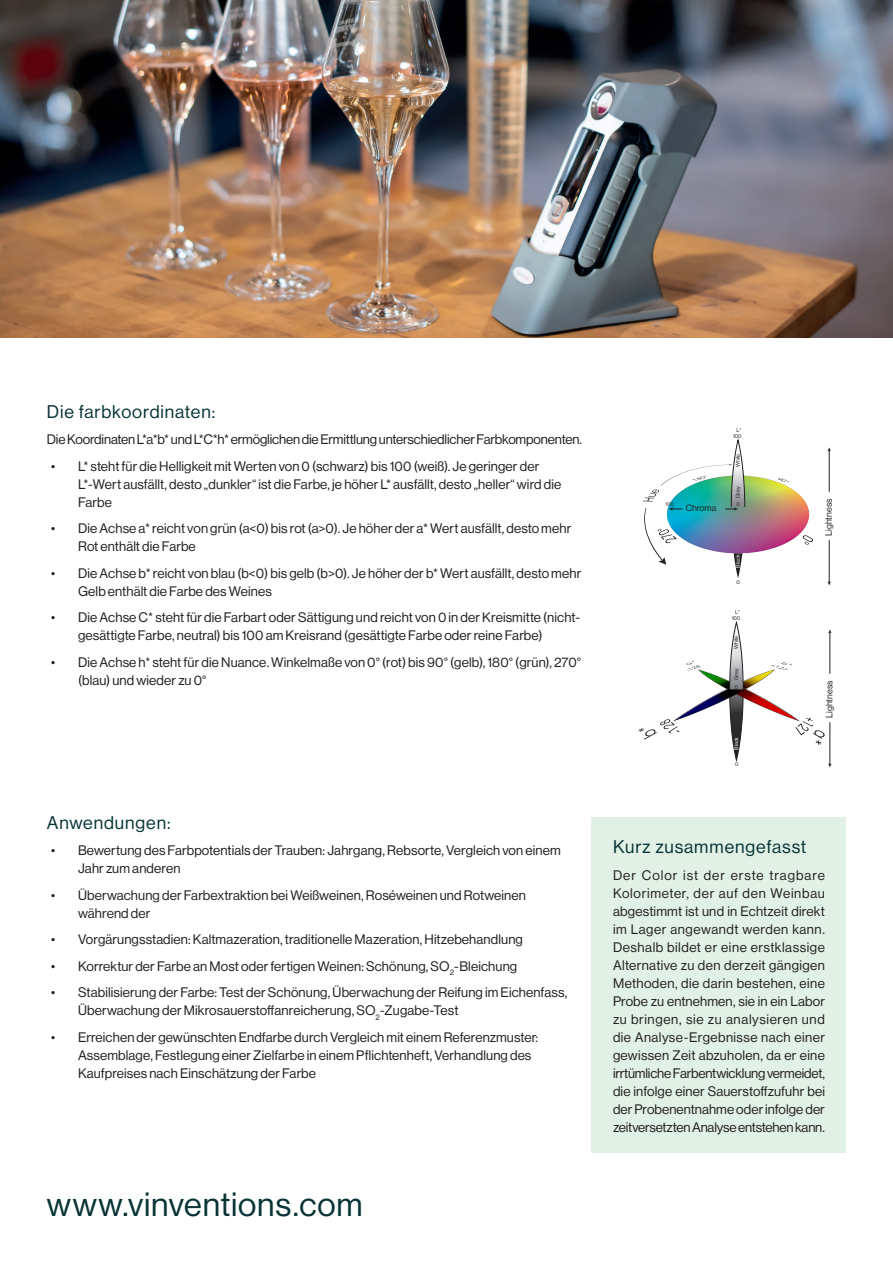
<style>
.page{position:relative;width:893px;height:1263px;background:#fff}
.page>*{position:absolute;margin:0;border:0;box-sizing:border-box;transform-origin:0 0}
.t1{font:33px "N Haas Grotesk DS Pro 55 Rg";letter-spacing:.025em;color:#083436}
.t2{font:18px "N Haas Grotesk DS Pro 55 Rg";letter-spacing:.05em;color:#083436}
.t3{font:13.5px/18px "N Haas Grotesk DS Pro 55 Rg";letter-spacing:.01em;color:#231f20}
.t4{font:13.5px "N Haas Grotesk DS Pro 55 Rg";letter-spacing:-.01em;color:#231f20}
.t5{font:9px "N Haas Grotesk DS Pro 55 Rg";color:#231f20}
.t6{font:5.4px "N Haas Grotesk DS Pro 55 Rg";color:#231f20}
.t7{font:5.4px "N Haas Grotesk DS Pro 55 Rg";color:#fff}
</style>
<div class="page">
<img style="left:643px;top:440px;width:170px;height:138px">
<hr style="left:829px;top:540px;width:1px;height:43px;background:#231f20">
<svg style="left:827px;top:581px;width:4px;height:4px"></svg>
<hr style="left:829px;top:450px;width:1px;height:42px;background:#231f20">
<svg style="left:638px;top:622px;width:193px;height:145px"></svg>
<div style="left:592px;top:818px;width:254px;height:335px;background:#e1f1e5"></div>
<img style="left:0;top:0;width:893px;height:338px">
<h2 class="t2" style="left:47px;top:401px;width:170px">Die farbkoordinaten:</h2>
<p class="t4" style="left:47px;top:432px;width:537px">Die Koordinaten L*a*b* und L*C*h* ermöglichen die Ermittlung unterschiedlicher Farbkomponenten.</p>
<p class="t3" style="left:78px;top:457px;width:485px;text-indent:-27px">• L* steht für die Helligkeit mit Werten von 0 (schwarz) bis 100 (weiß). Je geringer der<br>L*-Wert ausfällt, desto „dunkler“ ist die Farbe, je höher L* ausfällt, desto „heller“ wird die<br>Farbe</p>
<p class="t3" style="left:78px;top:520px;width:495px;text-indent:-27px">• Die Achse a* reicht von grün (a&lt;0) bis rot (a&gt;0). Je höher der a* Wert ausfällt, desto mehr<br>Rot enthält die Farbe</p>
<p class="t3" style="left:78px;top:564px;width:505px;text-indent:-27px">• Die Achse b* reicht von blau (b&lt;0) bis gelb (b&gt;0). Je höher der b* Wert ausfällt, desto mehr<br>Gelb enthält die Farbe des Weines</p>
<p class="t3" style="left:78px;top:609px;width:503px;text-indent:-27px">• Die Achse C* steht für die Farbart oder Sättigung und reicht von 0 in der Kreismitte (nicht&shy;gesättigte Farbe, neutral) bis 100 am Kreisrand (gesättigte Farbe oder reine Farbe)</p>
<p class="t3" style="left:78px;top:653px;width:505px;text-indent:-27px">• Die Achse h* steht für die Nuance. Winkelmaße von 0° (rot) bis 90° (gelb), 180° (grün), 270° (blau) und wieder zu 0°</p>
<p class="t6" style="left:410px;top:609px;width:6px">L*</p>
<p class="t6" style="left:406px;top:615px;width:10px">100</p>
<h2 class="t2" style="left:47px;top:812px;width:125px">Anwendungen:</h2>
<p class="t3" style="left:78px;top:841px;width:484px;text-indent:-27px">• Bewertung des Farbpotentials der Trauben: Jahrgang, Rebsorte, Vergleich von einem<br>Jahr zum anderen</p>
<p class="t3" style="left:78px;top:886px;width:449px;text-indent:-27px">• Überwachung der Farbextraktion bei Weißweinen, Roséweinen und Rotweinen während der</p>
<p class="t3" style="left:51px;top:930px;width:473px">• Vorgärungsstadien: Kaltmazeration, traditionelle Mazeration, Hitzebehandlung</p>
<p class="t3" style="left:51px;top:957px;width:468px">• Korrektur der Farbe an Most oder fertigen Weinen: Schönung, SO<sub>2</sub>-Bleichung</p>
<p class="t3" style="left:78px;top:983px;width:491px;text-indent:-27px">• Stabilisierung der Farbe: Test der Schönung, Überwachung der Reifung im Eichenfass,<br>Überwachung der Mikrosauerstoffanreicherung, SO<sub>2</sub>-Zugabe-Test</p>
<p class="t3" style="left:78px;top:1028px;width:462px;text-indent:-27px">• Erreichen der gewünschten Endfarbe durch Vergleich mit einem Referenzmuster:<br>Assemblage, Festlegung einer Zielfarbe in einem Pflichtenheft, Verhandlung des<br>Kaufpreises nach Einschätzung der Farbe</p>
<h1 class="t1" style="left:47px;top:1186px;width:318px">www.vinventions.com</h1>
<p class="t6" style="left:736px;top:427px;width:6px">L*</p>
<p class="t6" style="left:733px;top:433px;width:10px">100</p>
<p class="t6" style="left:735px;top:467px;width:15px;rotate:-90deg">White</p>
<p class="t6" style="left:735px;top:498px;width:13px;rotate:-90deg">Grey</p>
<p class="t6" style="left:666px;top:501px;width:10px">100</p>
<p class="t5" style="left:823px;top:536px;width:39px;rotate:-90deg">Lightness</p>
<p class="t6" style="left:736px;top:501px;width:5px">0</p>
<p class="t5" style="left:686px;top:503px;width:32px">Chroma</p>
<p class="t7" style="left:735px;top:567px;width:14px;rotate:-90deg">Black</p>
<p class="t6" style="left:736px;top:579px;width:5px">0</p>
<p class="t6" style="left:735px;top:609px;width:6px">L*</p>
<p class="t6" style="left:732px;top:615px;width:10px">100</p>
<p class="t6" style="left:733px;top:649px;width:15px;rotate:-90deg">White</p>
<p class="t6" style="left:733px;top:680px;width:13px;rotate:-90deg">Grey</p>
<p class="t6" style="left:735px;top:684px;width:5px">0</p>
<p class="t7" style="left:733px;top:750px;width:14px;rotate:-90deg">Black</p>
<p class="t6" style="left:735px;top:761px;width:5px">0</p>
<p class="t5" style="left:824px;top:718px;width:39px;rotate:-90deg">Lightness</p>
<h2 class="t2" style="left:613px;top:837px;width:195px">Kurz zusammengefasst</h2>
<p class="t3" style="left:613px;top:866px;width:213px;text-align:justify">Der Color ist der erste tragbare Kolorimeter, der auf den Weinbau abgestimmt ist und in Echtzeit direkt im Lager angewandt werden kann.<br>Deshalb bildet er eine erstklassige Alternative zu den derzeit gängigen Methoden, die darin bestehen, eine Probe zu entnehmen, sie in ein Labor zu bringen, sie zu analysieren und die Analyse-Ergebnisse nach einer gewissen Zeit abzuholen, da er eine irrtümliche Farbentwicklung vermeidet, die infolge einer Sauerstoffzufuhr bei der Probenentnahme oder infolge der zeitversetzten Analyse entstehen kann.</p>
</div>
